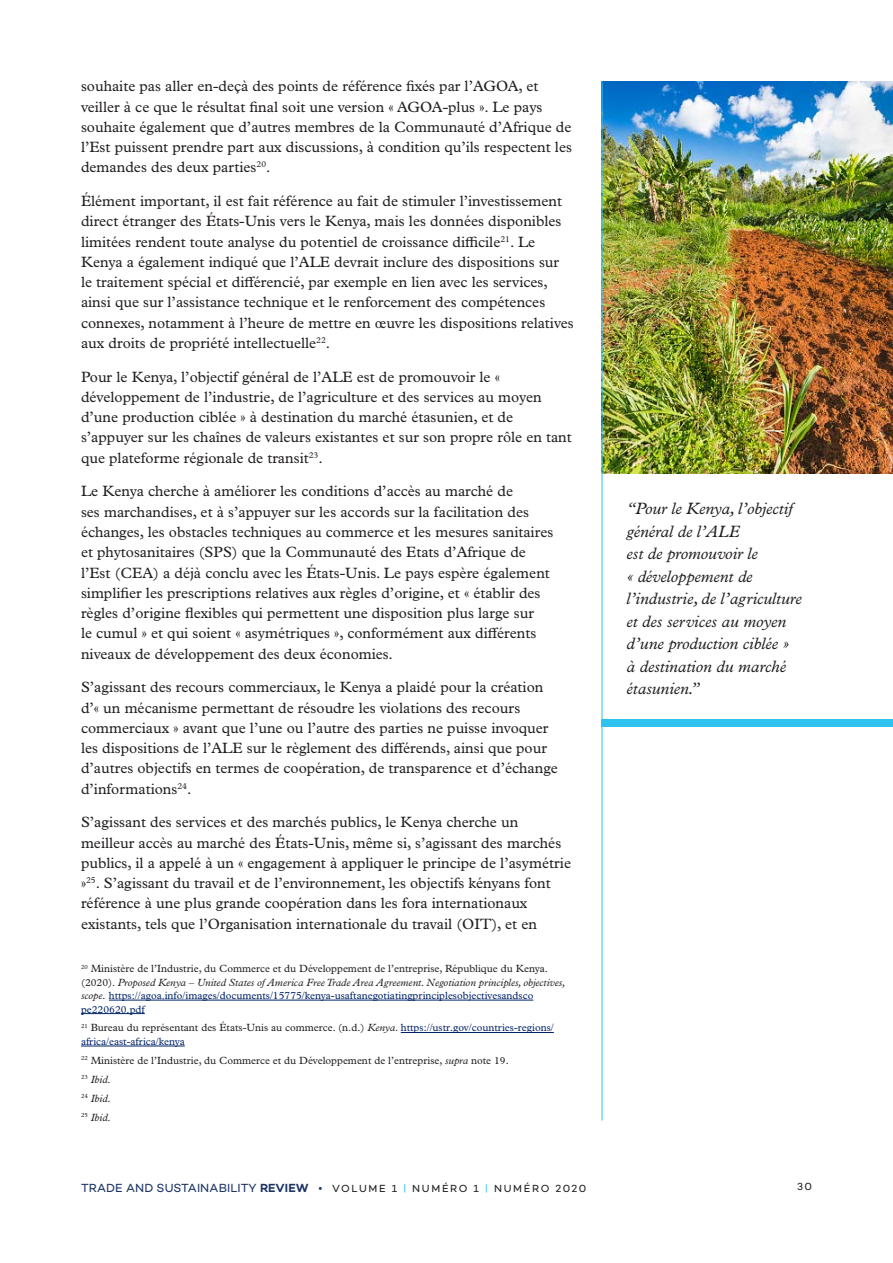
<style>
.page{position:relative;width:893px;height:1263px;background:#fff}
.page>*{position:absolute;margin:0;border:0;box-sizing:border-box;transform-origin:0 0}
.t1{font:italic 16.5px/22.5px "Plantin MT Pro";color:#231f20}
.body-text{font:15px/20.2px "Plantin MT Pro";color:#231f20}
.Footnote{font:10.5px/13.5px "Plantin MT Pro";color:#002369}
.Footnote-2{font:10.5px "Plantin MT Pro";color:#231f20}
.t2{font:10.5px "Campton";letter-spacing:.16em;color:#231f20}
.Footnote-3{font:italic 10.5px "Plantin MT Pro";color:#231f20}
.s1{color:#231f20}
.s2{font-style:italic;color:#231f20}
.s3{font-style:italic}
.s4{font-style:normal}
.s5{font-size:12px;color:#1c3564}
.s6{font-weight:600;font-size:12px;color:#1c3564}
.s7{color:#2fc2ee}
</style>
<div class="page">
<img style="left:603px;top:81px;width:290px;height:393px">
<hr style="left:109px;top:1000px;width:424px;height:1px;background:#002369">
<hr style="left:81px;top:1013px;width:64px;height:1px;background:#002369">
<hr style="left:401px;top:1032px;width:153px;height:1px;background:#002369">
<hr style="left:81px;top:1046px;width:104px;height:1px;background:#002369">
<hr style="left:602px;top:81px;width:1px;height:1039px;background:#2fc2ee">
<div style="left:602px;top:719px;width:291px;height:7px;background:#2fc2ee"></div>
<p class="body-text" style="left:81px;top:76px;width:492px">souhaite pas aller en-deçà des points de référence fixés par l’AGOA, et veiller à ce que le résultat final soit une version « AGOA-plus ». Le pays souhaite également que d’autres membres de la Communauté d’Afrique de l’Est puissent prendre part aux discussions, à condition qu’ils respectent les demandes des deux parties<sup>20</sup>.</p>
<p class="body-text" style="left:81px;top:191px;width:494px">Élément important, il est fait référence au fait de stimuler l’investissement direct étranger des États-Unis vers le Kenya, mais les données disponibles limitées rendent toute analyse du potentiel de croissance difficile<sup>21</sup>. Le Kenya a également indiqué que l’ALE devrait inclure des dispositions sur le traitement spécial et différencié, par exemple en lien avec les services, ainsi que sur l’assistance technique et le renforcement des compétences connexes, notamment à l’heure de mettre en œuvre les dispositions relatives aux droits de propriété intellectuelle<sup>22</sup>.</p>
<p class="body-text" style="left:81px;top:367px;width:492px">Pour le Kenya, l’objectif général de l’ALE est de promouvoir le « développement de l’industrie, de l’agriculture et des services au moyen d’une production ciblée » à destination du marché étasunien, et de s’appuyer sur les chaînes de valeurs existantes et sur son propre rôle en tant que plateforme régionale de transit<sup>23</sup>.</p>
<p class="body-text" style="left:81px;top:481px;width:474px">Le Kenya cherche à améliorer les conditions d’accès au marché de<br>ses marchandises, et à s’appuyer sur les accords sur la facilitation des échanges, les obstacles techniques au commerce et les mesures sanitaires et phytosanitaires (SPS) que la Communauté des Etats d’Afrique de l’Est (CEA) a déjà conclu avec les États-Unis. Le pays espère également simplifier les prescriptions relatives aux règles d’origine, et « établir des règles d’origine flexibles qui permettent une disposition plus large sur<br>le cumul » et qui soient « asymétriques », conformément aux différents niveaux de développement des deux économies.</p>
<p class="body-text" style="left:81px;top:677px;width:478px">S’agissant des recours commerciaux, le Kenya a plaidé pour la création d’« un mécanisme permettant de résoudre les violations des recours commerciaux » avant que l’une ou l’autre des parties ne puisse invoquer les dispositions de l’ALE sur le règlement des différends, ainsi que pour d’autres objectifs en termes de coopération, de transparence et d’échange d’informations<sup>24</sup>.</p>
<p class="body-text" style="left:81px;top:812px;width:492px">S’agissant des services et des marchés publics, le Kenya cherche un meilleur accès au marché des États-Unis, même si, s’agissant des marchés publics, il a appelé à un « engagement à appliquer le principe de l’asymétrie »<sup>25</sup>. S’agissant du travail et de l’environnement, les objectifs kényans font référence à une plus grande coopération dans les fora internationaux existants, tels que l’Organisation internationale du travail (OIT), et en</p>
<p class="Footnote" style="left:81px;top:962px;width:486px"><sup>20</sup> <span class="s1">Ministère de l’Industrie, du Commerce et du Développement de l’entreprise, République du Kenya. (2020).</span> <span class="s2">Proposed Kenya – United States of America Free Trade Area Agreement. Negotiation principles, objectives, scope.</span> https://agoa.info/images/documents/15775/kenya-usaftanegotiatingprinciplesobjectivesandsco pe220620.pdf</p>
<p class="Footnote" style="left:81px;top:1021px;width:474px"><sup>21</sup> <span class="s1">Bureau du représentant des États-Unis au commerce. (n.d.)</span> <span class="s2">Kenya</span><span class="s1">.</span> https://ustr.gov/countries-regions/ africa/east-africa/kenya</p>
<p class="Footnote-2" style="left:81px;top:1054px;width:429px"><sup>22</sup> Ministère de l’Industrie, du Commerce et du Développement de l’entreprise, <span class="s3">supra</span> note 19.</p>
<p class="Footnote-3" style="left:81px;top:1073px;width:31px"><sup>23</sup> Ibid<span class="s4">.</span></p>
<p class="Footnote-3" style="left:81px;top:1092px;width:31px"><sup>24</sup> Ibid<span class="s4">.</span></p>
<p class="Footnote-3" style="left:81px;top:1111px;width:31px"><sup>25</sup> Ibid<span class="s4">.</span></p>
<p class="t1" style="left:627px;top:498px;width:177px">“Pour le Kenya, l’objectif général de l’ALE<br>est de promouvoir le<br>« développement de l’industrie, de l’agriculture et des services au moyen d’une production ciblée » à destination du marché étasunien.”</p>
<p class="t2" style="left:81px;top:1181px;width:507px"><span class="s5">TRADE AND SUSTAINABILITY</span> <span class="s6">REVIEW</span> <span class="s5">•</span> VOLUME 1 <span class="s7">|</span> NUMÉRO 1 <span class="s7">|</span> NUMÉRO 2020</p>
<p class="t2" style="left:797px;top:1180px;width:16px">30</p>
</div>
